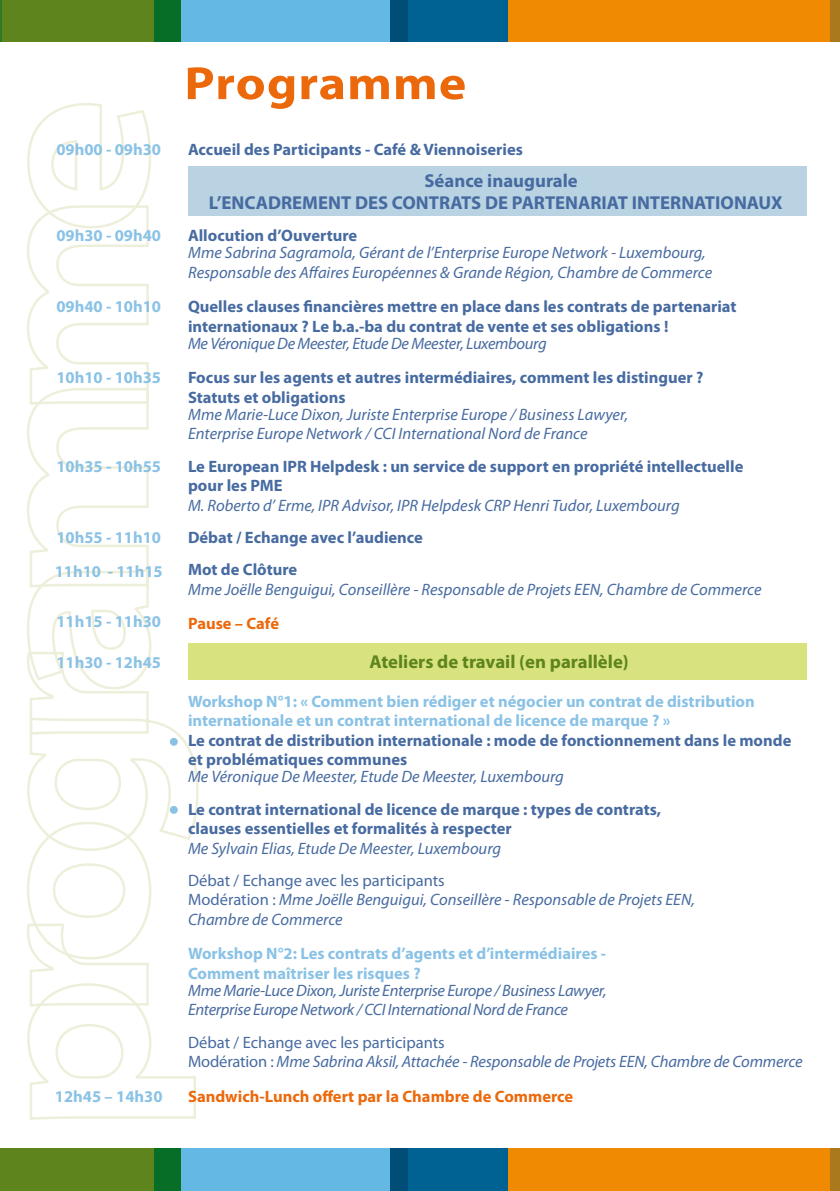
<style>
.page{position:relative;width:840px;height:1191px;background:#fff}
.page>*{position:absolute;margin:0;border:0;box-sizing:border-box;transform-origin:0 0}
.t1{font:700 46.8px "Myriad Pro";letter-spacing:.02em;color:#eb690b;scale:1.11 1}
.t2{font:700 18.8px/21.6px "Myriad Pro";color:#476ba1;text-align:center}
.t3{font:700 18.8px "Myriad Pro";color:#5e851d}
.t4{font:italic 16.4px/19.4px "Myriad Pro";color:#476ba1}
.t5{font:700 16.4px/19.4px "Myriad Pro";color:#476ba1}
.t6{font:700 16.4px/19.4px "Myriad Pro";color:#8ac2e6}
.t7{font:italic 16.4px/19.4px "Myriad Pro";letter-spacing:-.02em;color:#476ba1}
.t8{font:700 16.4px "Myriad Pro";color:#eb690b}
.s1{font-style:normal}
</style>
<div class="page">
<div style="left:187px;top:643px;width:619px;height:36px;background:#d8e380"></div>
<svg style="left:27px;top:103px;width:173px;height:1017px"></svg>
<div style="left:507px;top:1148px;width:322px;height:43px;background:#f08a00"></div>
<div style="left:829px;top:1148px;width:10px;height:43px;background:#ab791d"></div>
<div style="left:0;top:1148px;width:154px;height:43px;background:#5e851d"></div>
<div style="left:154px;top:1148px;width:26px;height:43px;background:#066e27"></div>
<div style="left:180px;top:1148px;width:210px;height:43px;background:#64b9e4"></div>
<div style="left:406px;top:1148px;width:101px;height:43px;background:#006293"></div>
<div style="left:390px;top:1148px;width:17px;height:43px;background:#004e77"></div>
<div style="left:187px;top:166px;width:619px;height:49px;background:#b9d3e2"></div>
<div style="left:170px;top:738px;width:8px;height:8px;background:#8ac2e6;border-radius:50%"></div>
<div style="left:170px;top:806px;width:8px;height:8px;background:#8ac2e6;border-radius:50%"></div>
<div style="left:507px;top:0;width:322px;height:42px;background:#f08a00"></div>
<div style="left:829px;top:0;width:10px;height:42px;background:#ab791d"></div>
<div style="left:0;top:0;width:154px;height:42px;background:#5e851d"></div>
<div style="left:154px;top:0;width:26px;height:42px;background:#066e27"></div>
<div style="left:180px;top:0;width:210px;height:42px;background:#64b9e4"></div>
<div style="left:406px;top:0;width:101px;height:42px;background:#006293"></div>
<div style="left:390px;top:0;width:17px;height:42px;background:#004e77"></div>
<hr style="left:0;top:0;width:1px;height:42px;background:#307a25">
<h1 class="t1" style="left:184px;top:53px;width:255px">Programme</h1>
<p class="t6" style="left:56px;top:139px;width:106px">09h00 - 09h30</p>
<p class="t5" style="left:188px;top:139px;width:336px">Accueil des Participants - Café &amp; Viennoiseries</p>
<p class="t2" style="left:209px;top:169px;width:575px">Séance inaugurale<br>L’ENCADREMENT DES CONTRATS DE PARTENARIAT INTERNATIONAUX</p>
<p class="t6" style="left:56px;top:225px;width:106px">09h30 - 09h40</p>
<p class="t5" style="left:188px;top:225px;width:171px">Allocution d’Ouverture</p>
<p class="t4" style="left:188px;top:243px;width:525px">Mme Sabrina Sagramola, Gérant de l’Enterprise Europe Network - Luxembourg,<br>Responsable des Affaires Européennes &amp; Grande Région, Chambre de Commerce</p>
<p class="t6" style="left:56px;top:296px;width:106px">09h40 - 10h10</p>
<p class="t5" style="left:188px;top:296px;width:549px">Quelles clauses financières mettre en place dans les contrats de partenariat internationaux ? Le b.a.-ba du contrat de vente et ses obligations !</p>
<p class="t7" style="left:188px;top:333px;width:360px">Me Véronique De Meester, Etude De Meester, Luxembourg</p>
<p class="t6" style="left:56px;top:367px;width:106px">10h10 - 10h35</p>
<p class="t5" style="left:188px;top:367px;width:516px">Focus sur les agents et autres intermédiaires, comment les distinguer ?<br>Statuts et obligations</p>
<p class="t4" style="left:188px;top:404px;width:441px">Mme Marie-Luce Dixon, Juriste Enterprise Europe / Business Lawyer,<br>Enterprise Europe Network / CCI International Nord de France</p>
<p class="t6" style="left:56px;top:456px;width:106px">10h35 - 10h55</p>
<p class="t5" style="left:188px;top:456px;width:556px">Le European IPR Helpdesk : un service de support en propriété intellectuelle pour les PME</p>
<p class="t4" style="left:188px;top:495px;width:493px">M. Roberto d’ Erme, IPR Advisor, IPR Helpdesk CRP Henri Tudor, Luxembourg</p>
<p class="t6" style="left:56px;top:527px;width:106px">10h55 - 11h10</p>
<p class="t5" style="left:188px;top:527px;width:236px">Débat / Echange avec l’audience</p>
<p class="t6" style="left:55px;top:561px;width:109px">11h10 - 11h15</p>
<p class="t5" style="left:188px;top:559px;width:111px">Mot de Clôture</p>
<p class="t4" style="left:188px;top:579px;width:574px">Mme Joëlle Benguigui, Conseillère - Responsable de Projets EEN, Chambre de Commerce</p>
<p class="t6" style="left:56px;top:611px;width:106px">11h15 - 11h30</p>
<p class="t8" style="left:188px;top:613px;width:92px">Pause – Café</p>
<p class="t6" style="left:56px;top:652px;width:106px">11h30 - 12h45</p>
<p class="t3" style="left:369px;top:649px;width:260px">Ateliers de travail (en parallèle)</p>
<p class="t6" style="left:188px;top:691px;width:568px">Workshop N°1: « Comment bien rédiger et négocier un contrat de distribution internationale et un contrat international de licence de marque ? »</p>
<p class="t5" style="left:188px;top:730px;width:604px">Le contrat de distribution internationale : mode de fonctionnement dans le monde et problématiques communes</p>
<p class="t4" style="left:188px;top:767px;width:377px">Me Véronique De Meester, Etude De Meester, Luxembourg</p>
<p class="t5" style="left:188px;top:799px;width:474px">Le contrat international de licence de marque : types de contrats, clauses essentielles et formalités à respecter</p>
<p class="t4" style="left:188px;top:838px;width:314px">Me Sylvain Elias, Etude De Meester, Luxembourg</p>
<p class="t4" style="left:188px;top:870px;width:508px"><span class="s1">Débat / Echange avec les participants<br>Modération :</span> Mme Joëlle Benguigui, Conseillère - Responsable de Projets EEN,<br>Chambre de Commerce</p>
<p class="t6" style="left:188px;top:943px;width:419px">Workshop N°2: Les contrats d’agents et d’intermédiaires -<br>Comment maîtriser les risques ?</p>
<p class="t7" style="left:188px;top:980px;width:420px">Mme Marie-Luce Dixon, Juriste Enterprise Europe / Business Lawyer,<br>Enterprise Europe Network / CCI International Nord de France</p>
<p class="t4" style="left:188px;top:1032px;width:615px"><span class="s1">Débat / Echange avec les participants<br>Modération :</span> Mme Sabrina Aksil, Attachée - Responsable de Projets EEN, Chambre de Commerce</p>
<p class="t6" style="left:55px;top:1086px;width:109px">12h45 – 14h30</p>
<p class="t8" style="left:188px;top:1085px;width:386px">Sandwich-Lunch offert par la Chambre de Commerce</p>
</div>
